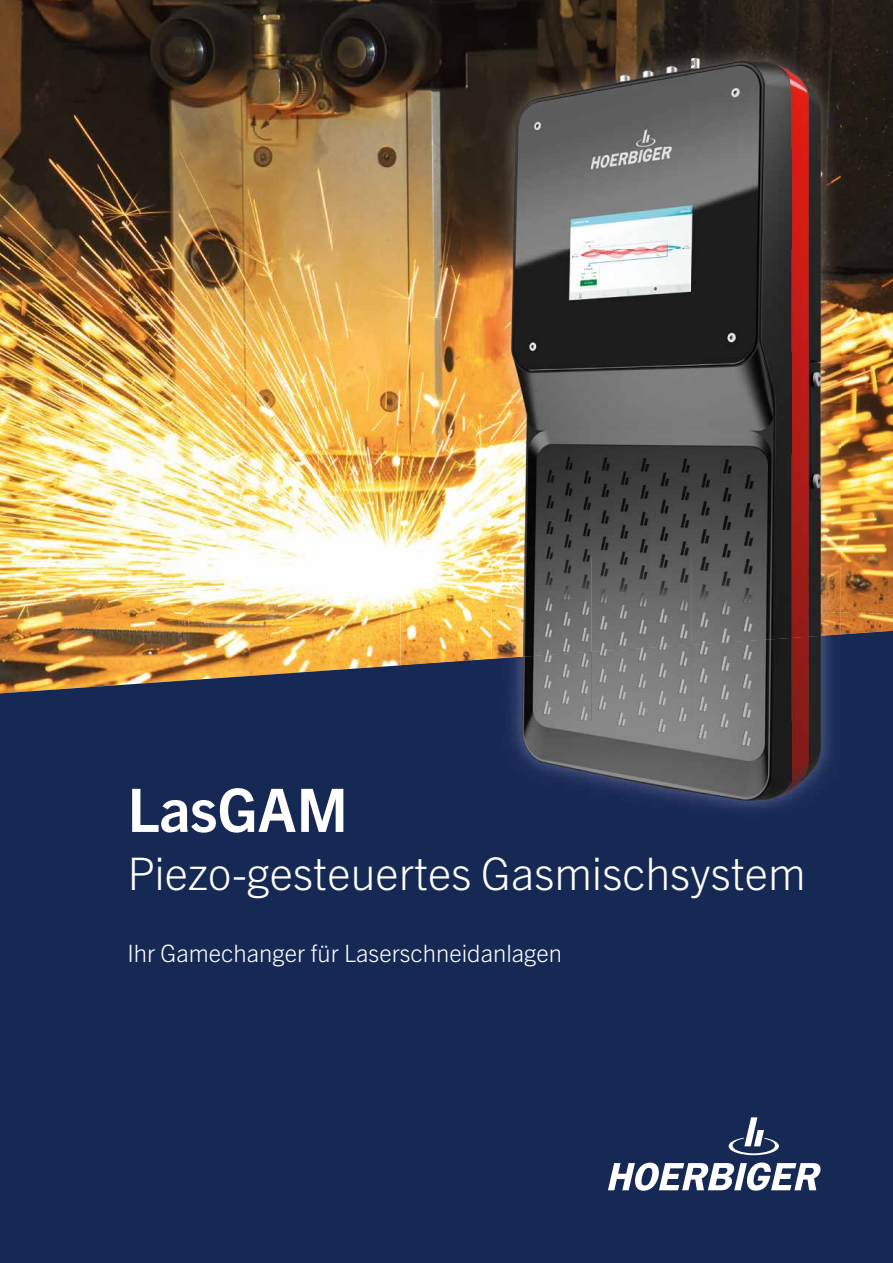
<style>
.page{position:relative;width:893px;height:1263px;background:#fff}
.page>*{position:absolute;margin:0;border:0;box-sizing:border-box;transform-origin:0 0}
.t1{font:700 60px "Trade Gothic Next LT Pro";color:#fff}
.t2{font:300 45px "Trade Gothic Next LT Pro";color:#fff}
.t3{font:300 24px "Trade Gothic Next LT Pro";color:#fff}
</style>
<div class="page">
<img style="left:0;top:0;width:893px;height:631px">
<div style="left:0;top:631px;width:893px;height:632px;background:#162954"></div>
<svg style="left:729px;top:1117px;width:50px;height:38px"></svg>
<svg style="left:608px;top:1162px;width:212px;height:29px"></svg>
<img style="left:492px;top:39px;width:349px;height:7px">
<div style="left:492px;top:808px;width:349px;height:11px;background:#162954"></div>
<img style="left:400px;top:46px;width:92px;height:613px">
<img style="left:841px;top:46px;width:52px;height:585px">
<div style="left:400px;top:659px;width:92px;height:149px;background:#162954"></div>
<div style="left:841px;top:631px;width:52px;height:177px;background:#172854"></div>
<img style="left:492px;top:46px;width:299px;height:511px">
<img style="left:791px;top:46px;width:50px;height:589px">
<img style="left:492px;top:557px;width:99px;height:95px">
<img style="left:591px;top:557px;width:100px;height:88px">
<img style="left:691px;top:557px;width:100px;height:81px">
<img style="left:492px;top:652px;width:99px;height:156px">
<img style="left:591px;top:645px;width:100px;height:163px">
<img style="left:691px;top:638px;width:100px;height:170px">
<img style="left:791px;top:635px;width:50px;height:173px">
<h1 class="t1" style="left:127px;top:768px;width:222px">LasGAM</h1>
<h2 class="t2" style="left:127px;top:842px;width:680px">Piezo-gesteuertes Gasmischsystem</h2>
<p class="t3" style="left:127px;top:936px;width:436px">Ihr Gamechanger für Laserschneidanlagen</p>
</div>
